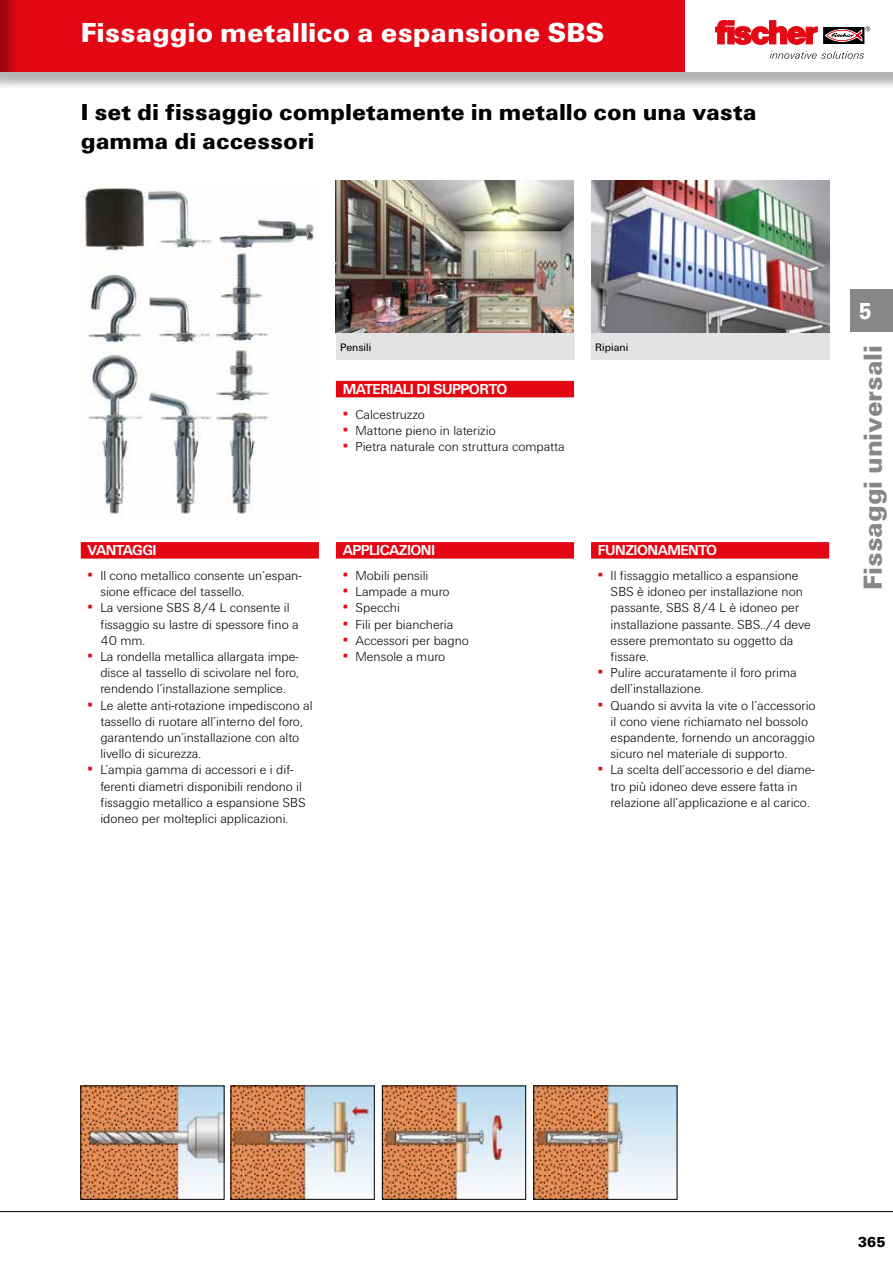
<style>
.page{position:relative;width:893px;height:1263px;background:#fff}
.page>*{position:absolute;margin:0;border:0;box-sizing:border-box;transform-origin:0 0}
.t1{font:900 28.5px "Fi We";color:#fff}
.t2{font:900 27px "Fi We";color:#878787}
.t3{font:900 24px/28.8px "Fi We";color:#000}
.t4{font:900 24px "Fi We";color:#fff;scale:.88 1}
.t5{font:700 15px "Fi We";letter-spacing:-.04em;color:#fff}
.t6{font:900 15px "Fi We";color:#000}
.t7{font:300 13.5px/16.2px "Fi We";color:#000}
.t8{font:11.25px "Fi We";color:#000}
.s1{font-weight:400;color:#e30613}
</style>
<div class="page">
<hr style="left:0;top:1211px;width:893px;height:1px;background:#000">
<div style="left:2px;top:0;width:891px;height:91px;background:#000;opacity:.3"></div>
<div style="left:0;top:0;width:893px;height:72px;background:#e30613"></div>
<div style="left:0;top:0;width:19px;height:91px;background:#000;opacity:.29"></div>
<hr style="left:0;top:0;width:1px;height:72px;background:#e30613">
<div style="left:685px;top:0;width:208px;height:72px;background:#fff"></div>
<svg style="left:823px;top:27px;width:41px;height:17px"></svg>
<svg style="left:715px;top:21px;width:102px;height:24px"></svg>
<svg style="left:825px;top:26px;width:45px;height:15px"></svg>
<svg style="left:769px;top:51px;width:95px;height:8px"></svg>
<div style="left:850px;top:289px;width:43px;height:43px;background:#878787"></div>
<img style="left:336px;top:180px;width:238px;height:153px">
<img style="left:591px;top:180px;width:238px;height:153px">
<img style="left:81px;top:188px;width:233px;height:326px">
<img style="left:233px;top:1087px;width:140px;height:111px">
<div style="left:231px;top:1085px;width:144px;height:115px;border:1px solid #000"></div>
<img style="left:384px;top:1087px;width:140px;height:111px">
<div style="left:382px;top:1085px;width:144px;height:115px;border:1px solid #000"></div>
<img style="left:535px;top:1087px;width:140px;height:111px">
<div style="left:533px;top:1085px;width:144px;height:115px;border:1px solid #000"></div>
<img style="left:82px;top:1087px;width:140px;height:111px">
<div style="left:80px;top:1085px;width:144px;height:115px;border:1px solid #000"></div>
<div style="left:591px;top:333px;width:238px;height:27px;background:#e3e3e3"></div>
<div style="left:81px;top:542px;width:238px;height:17px;background:#e30613"></div>
<div style="left:336px;top:542px;width:238px;height:17px;background:#e30613"></div>
<div style="left:591px;top:542px;width:238px;height:17px;background:#e30613"></div>
<div style="left:336px;top:381px;width:238px;height:16px;background:#e30613"></div>
<div style="left:336px;top:333px;width:238px;height:27px;background:#e3e3e3"></div>
<h1 class="t1" style="left:81px;top:16px;width:525px">Fissaggio metallico a espansione SBS</h1>
<h3 class="t3" style="left:81px;top:98px;width:677px">I set di fissaggio completamente in metallo con una vasta gamma di accessori</h3>
<p class="t8" style="left:340px;top:341px;width:33px">Pensili</p>
<p class="t5" style="left:343px;top:381px;width:166px">MATERIALI DI SUPPORTO</p>
<p class="t7" style="left:343px;top:406px;width:84px"><span class="s1">▪</span> Calcestruzzo</p>
<p class="t7" style="left:343px;top:422px;width:155px"><span class="s1">▪</span> Mattone pieno in laterizio</p>
<p class="t7" style="left:343px;top:439px;width:224px"><span class="s1">▪</span> Pietra naturale con struttura compatta</p>
<p class="t8" style="left:595px;top:341px;width:35px">Ripiani</p>
<p class="t5" style="left:88px;top:542px;width:71px">VANTAGGI</p>
<p class="t7" style="left:100px;top:567px;width:203px;text-indent:-13px"><span class="s1">▪</span> Il cono metallico consente un‘espan&shy;sione efficace del tassello.</p>
<p class="t7" style="left:100px;top:600px;width:200px;text-indent:-13px"><span class="s1">▪</span> La versione SBS 8/4 L consente il fissaggio su lastre di spessore fino a<br>40 mm.</p>
<p class="t7" style="left:100px;top:648px;width:200px;text-align:justify;text-indent:-13px"><span class="s1">▪</span> La rondella metallica allargata impe&shy;disce al tassello di scivolare nel foro, rendendo l’installazione semplice.</p>
<p class="t7" style="left:100px;top:697px;width:214px;text-indent:-13px"><span class="s1">▪</span> Le alette anti-rotazione impediscono al tassello di ruotare all’interno del foro, garantendo un’installazione con alto livello di sicurezza.</p>
<p class="t7" style="left:100px;top:762px;width:207px;text-indent:-13px"><span class="s1">▪</span> L’ampia gamma di accessori e i dif&shy;ferenti diametri disponibili rendono il fissaggio metallico a espansione SBS idoneo per molteplici applicazioni.</p>
<p class="t5" style="left:343px;top:542px;width:94px">APPLICAZIONI</p>
<p class="t7" style="left:343px;top:567px;width:87px"><span class="s1">▪</span> Mobili pensili</p>
<p class="t7" style="left:343px;top:584px;width:108px"><span class="s1">▪</span> Lampade a muro</p>
<p class="t7" style="left:343px;top:600px;width:59px"><span class="s1">▪</span> Specchi</p>
<p class="t7" style="left:343px;top:616px;width:112px"><span class="s1">▪</span> Fili per biancheria</p>
<p class="t7" style="left:343px;top:632px;width:128px"><span class="s1">▪</span> Accessori per bagno</p>
<p class="t7" style="left:343px;top:648px;width:104px"><span class="s1">▪</span> Mensole a muro</p>
<p class="t5" style="left:598px;top:542px;width:121px">FUNZIONAMENTO</p>
<p class="t7" style="left:611px;top:567px;width:202px;text-indent:-13px"><span class="s1">▪</span> Il fissaggio metallico a espansione<br>SBS è idoneo per installazione non passante, SBS 8/4 L è idoneo per installazione passante. SBS../4 deve essere premontato su oggetto da fissare.</p>
<p class="t7" style="left:611px;top:665px;width:188px;text-indent:-13px"><span class="s1">▪</span> Pulire accuratamente il foro prima dell’installazione.</p>
<p class="t7" style="left:611px;top:697px;width:206px;text-indent:-13px"><span class="s1">▪</span> Quando si avvita la vite o l’accessorio il cono viene richiamato nel bossolo espandente, fornendo un ancoraggio sicuro nel materiale di supporto.</p>
<p class="t7" style="left:598px;top:762px;width:218px;text-align:center"><span class="s1">▪</span> La scelta dell’accessorio e del diame&shy;tro più idoneo deve essere fatta in relazione all’applicazione e al carico.</p>
<h3 class="t4" style="left:859px;top:298px;width:16px">5</h3>
<h2 class="t2" style="left:857px;top:590px;width:246px;rotate:-90deg">Fissaggi universali</h2>
<p class="t6" style="left:858px;top:1234px;width:29px">365</p>
</div>
